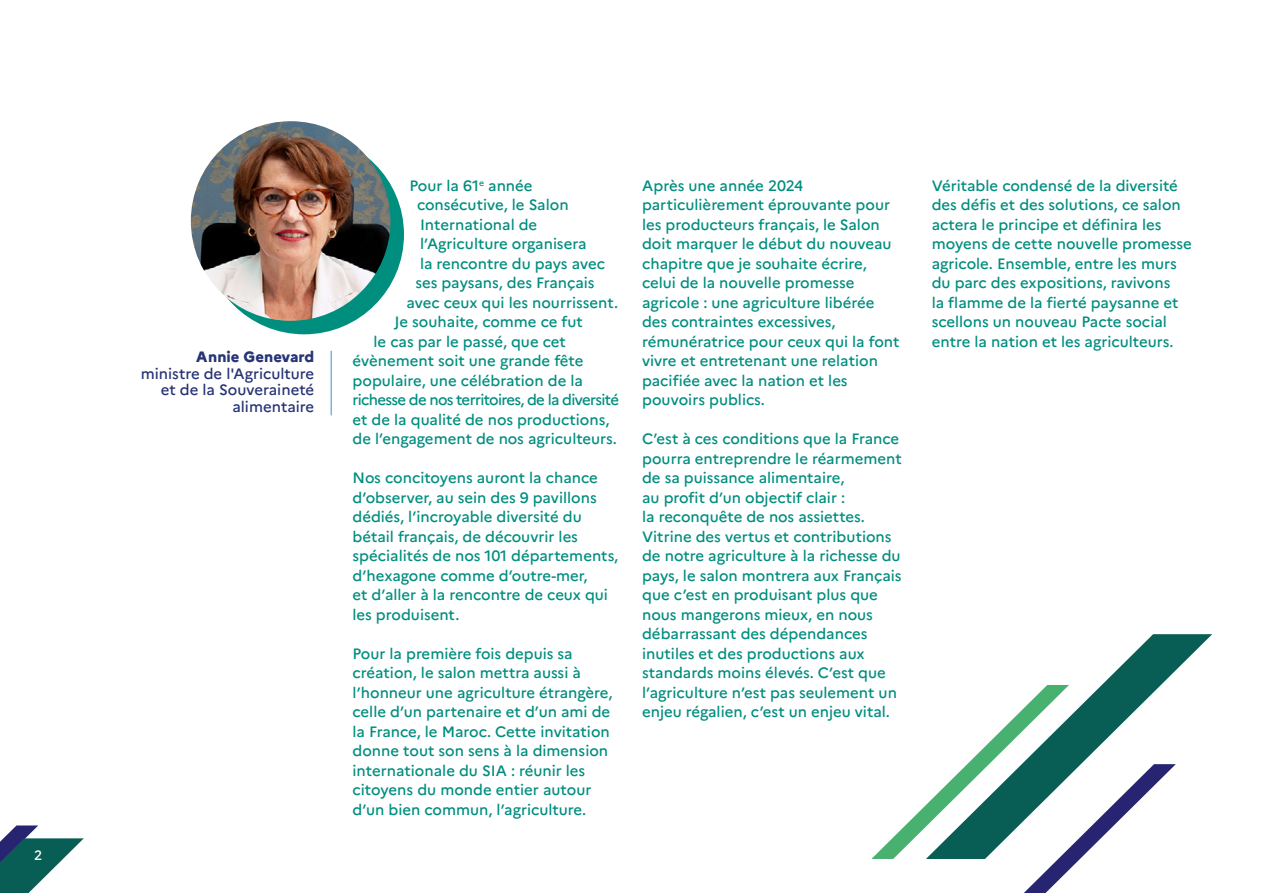
<style>
.page{position:relative;width:1263px;height:893px;background:#fff}
.page>*{position:absolute;margin:0;border:0;box-sizing:border-box;transform-origin:0 0}
.t1{font:500 15px/19.5px "Marianne";color:#008e7f}
.t2{font:500 15px/16.5px "Marianne";color:#273475;text-align:right}
.t3{font:500 15px "Marianne";letter-spacing:-.045em;color:#008e7f}
.t4{font:800 15px "Marianne";color:#273475}
.t5{font:500 13.5px "Marianne";color:#fff}
</style>
<div class="page">
<svg style="left:871px;top:805px;width:209px;height:88px"></svg>
<svg style="left:926px;top:634px;width:286px;height:225px"></svg>
<hr style="left:330px;top:351px;width:2px;height:64px;background:#7ab2e1">
<div style="left:204px;top:135px;width:200px;height:199px;background:#008e7f;border-radius:50%"></div>
<img style="left:191px;top:121px;width:199px;height:200px;border-radius:100px">
<svg style="left:0;top:825px;width:84px;height:68px"></svg>
<p class="t5" style="left:34px;top:844px;width:10px">2</p>
<p class="t4" style="left:196px;top:345px;width:119px">Annie Genevard</p>
<p class="t2" style="left:141px;top:364px;width:175px">ministre de l'Agriculture et de la Souveraineté alimentaire</p>
<p class="t1" style="left:409px;top:174px;width:125px">Pour la 61<sup>e</sup> année</p>
<p class="t1" style="left:417px;top:194px;width:153px">consécutive, le Salon</p>
<p class="t1" style="left:420px;top:213px;width:119px">International de</p>
<p class="t1" style="left:420px;top:233px;width:168px">l’Agriculture organisera</p>
<p class="t1" style="left:420px;top:252px;width:187px">la rencontre du pays avec</p>
<p class="t1" style="left:415px;top:272px;width:180px">ses paysans, des Français</p>
<p class="t1" style="left:406px;top:291px;width:213px">avec ceux qui les nourrissent.</p>
<p class="t1" style="left:394px;top:311px;width:190px">Je souhaite, comme ce fut</p>
<p class="t1" style="left:373px;top:330px;width:194px">le cas par le passé, que cet</p>
<p class="t1" style="left:352px;top:350px;width:233px">évènement soit une grande fête</p>
<p class="t1" style="left:352px;top:369px;width:232px">populaire, une célébration de la</p>
<p class="t3" style="left:352px;top:388px;width:268px">richesse de nos territoires, de la diversité</p>
<p class="t1" style="left:352px;top:408px;width:258px">et de la qualité de nos productions,</p>
<p class="t1" style="left:352px;top:428px;width:266px">de l’engagement de nos agriculteurs.</p>
<p class="t1" style="left:352px;top:467px;width:267px">Nos concitoyens auront la chance d’observer, au sein des 9 pavillons dédiés, l’incroyable diversité du bétail français, de découvrir les spécialités de nos 101 départements, d’hexagone comme d’outre-mer,<br>et d’aller à la rencontre de ceux qui les produisent.</p>
<p class="t1" style="left:352px;top:642px;width:262px">Pour la première fois depuis sa création, le salon mettra aussi à l’honneur une agriculture étrangère, celle d’un partenaire et d’un ami de la France, le Maroc. Cette invitation donne tout son sens à la dimension internationale du SIA : réunir les citoyens du monde entier autour d’un bien commun, l’agriculture.</p>
<p class="t1" style="left:642px;top:174px;width:259px">Après une année 2024 particulièrement éprouvante pour les producteurs français, le Salon doit marquer le début du nouveau chapitre que je souhaite écrire, celui de la nouvelle promesse agricole : une agriculture libérée des contraintes excessives, rémunératrice pour ceux qui la font vivre et entretenant une relation pacifiée avec la nation et les pouvoirs publics.</p>
<p class="t1" style="left:642px;top:428px;width:261px">C’est à ces conditions que la France pourra entreprendre le réarmement de sa puissance alimentaire,<br>au profit d’un objectif clair :<br>la reconquête de nos assiettes.<br>Vitrine des vertus et contributions de notre agriculture à la richesse du pays, le salon montrera aux Français que c’est en produisant plus que nous mangerons mieux, en nous débarrassant des dépendances inutiles et des productions aux standards moins élevés. C’est que l’agriculture n’est pas seulement un enjeu régalien, c’est un enjeu vital.</p>
<p class="t1" style="left:932px;top:174px;width:262px">Véritable condensé de la diversité des défis et des solutions, ce salon actera le principe et définira les moyens de cette nouvelle promesse agricole. Ensemble, entre les murs du parc des expositions, ravivons<br>la flamme de la fierté paysanne et scellons un nouveau Pacte social entre la nation et les agriculteurs.</p>
</div>
